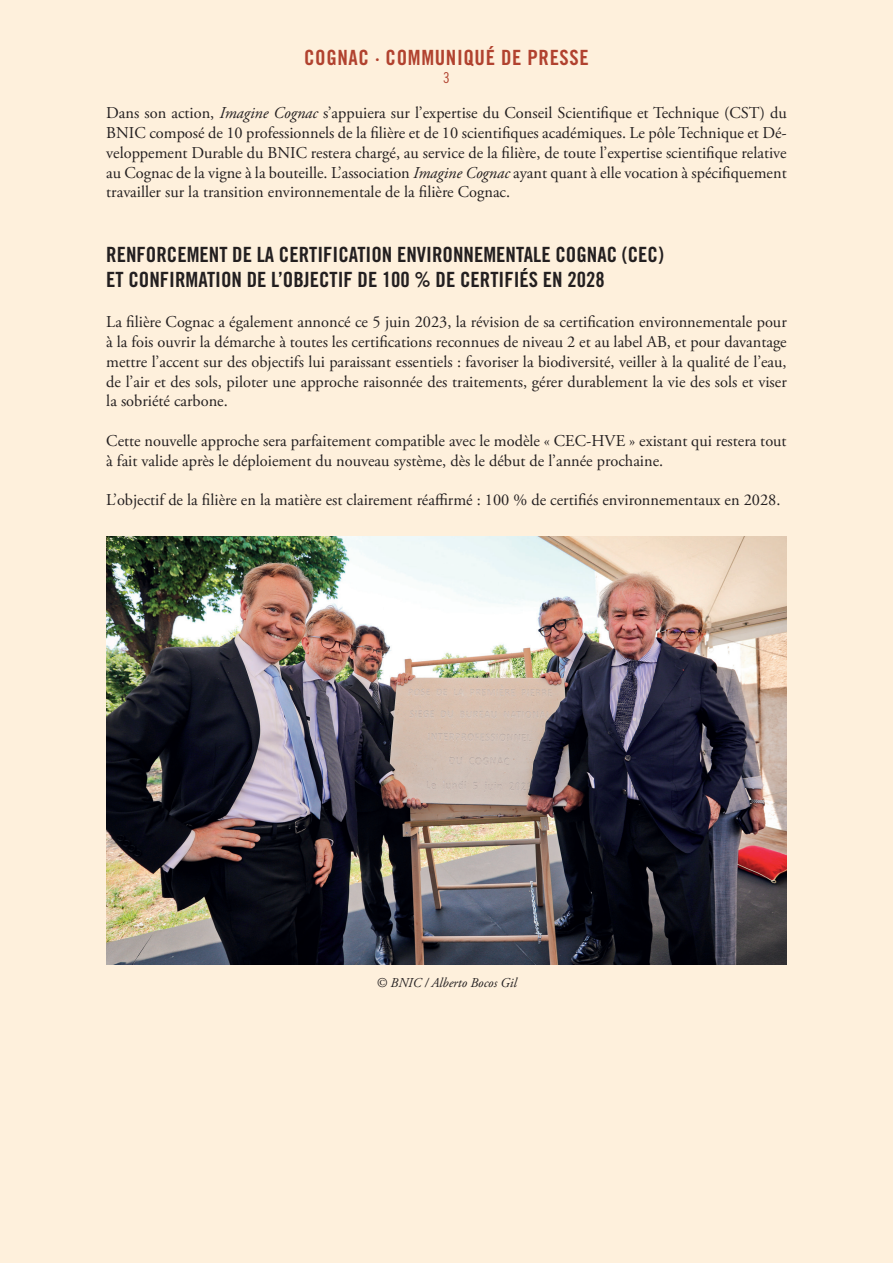
<style>
.page{position:relative;width:893px;height:1263px;background:#fef0dc}
.page>*{position:absolute;margin:0;border:0;box-sizing:border-box;transform-origin:0 0}
.t1{font:21px/25.2px "Trade Gothic LT Std Bd Cn 20";color:#231f20}
.t2{font:21px "Trade Gothic LT Std Bd Cn 20";letter-spacing:.03em;color:#b1422f}
.t3{font:16.5px/19.8px "Adobe Garamond Pro";color:#231f20;text-align:justify}
.t4{font:15px "Trade Gothic LT Std Cn 18";color:#b1422f}
.t5{font:italic 13.5px "Adobe Garamond Pro";color:#231f20}
.s1{font-style:italic}
</style>
<div class="page">
<img style="left:106px;top:537px;width:681px;height:427px">
<p class="t2" style="left:304px;top:44px;width:286px">COGNAC · COMMUNIQUÉ DE PRESSE</p>
<p class="t4" style="left:443px;top:68px;width:8px">3</p>
<p class="t3" style="left:106px;top:104px;width:682px">Dans son action, <span class="s1">Imagine Cognac</span> s’appuiera sur l’expertise du Conseil Scientifique et Technique (CST) du BNIC composé de 10 professionnels de la filière et de 10 scientifiques académiques. Le pôle Technique et Dé&shy;veloppement Durable du BNIC restera chargé, au service de la filière, de toute l’expertise scientifique relative au Cognac de la vigne à la bouteille. L’association <span class="s1">Imagine Cognac</span> ayant quant à elle vocation à spécifiquement travailler sur la transition environnementale de la filière Cognac.</p>
<p class="t1" style="left:106px;top:242px;width:559px">RENFORCEMENT DE LA CERTIFICATION ENVIRONNEMENTALE COGNAC (CEC)<br>ET CONFIRMATION DE L’OBJECTIF DE 100 % DE CERTIFIÉS EN 2028</p>
<p class="t3" style="left:106px;top:313px;width:682px">La filière Cognac a également annoncé ce 5 juin 2023, la révision de sa certification environnementale pour à la fois ouvrir la démarche à toutes les certifications reconnues de niveau 2 et au label AB, et pour davantage mettre l’accent sur des objectifs lui paraissant essentiels : favoriser la biodiversité, veiller à la qualité de l’eau, de l’air et des sols, piloter une approche raisonnée des traitements, gérer durablement la vie des sols et viser la sobriété carbone.</p>
<p class="t3" style="left:106px;top:431px;width:682px">Cette nouvelle approche sera parfaitement compatible avec le modèle « CEC-HVE » existant qui restera tout à fait valide après le déploiement du nouveau système, dès le début de l’année prochaine.</p>
<p class="t3" style="left:106px;top:491px;width:676px">L’objectif de la filière en la matière est clairement réaffirmé : 100 % de certifiés environnementaux en 2028.</p>
<p class="t5" style="left:376px;top:975px;width:142px">© BNIC / Alberto Bocos Gil</p>
</div>
